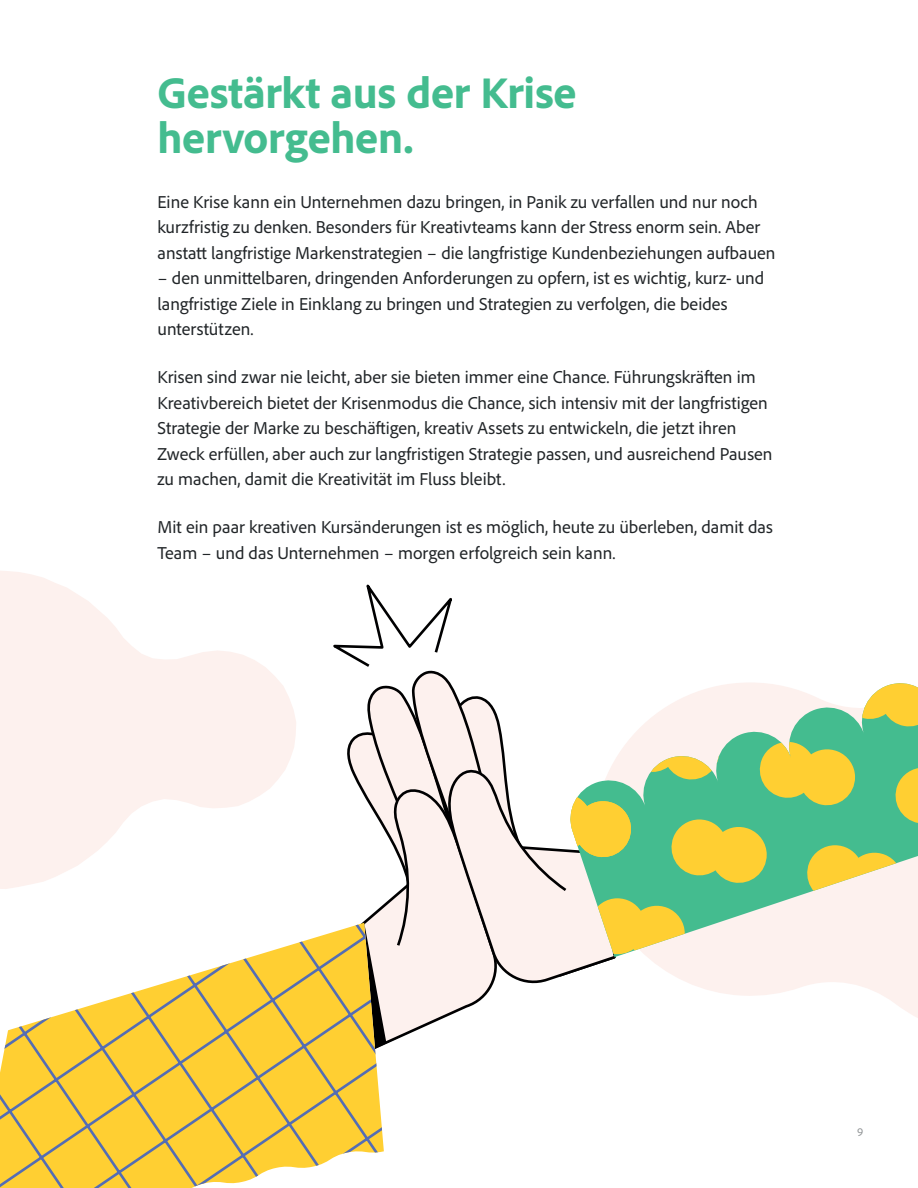
<style>
.page{position:relative;width:918px;height:1188px;background:#fff}
.page>*{position:absolute;margin:0;border:0;box-sizing:border-box;transform-origin:0 0}
.t1{font:800 45px/45px "Adobe Clean";letter-spacing:-.005em;color:#44bc8f}
.t2{font:18px/25.5px "Adobe Clean";color:#212528}
.t3{font:12px "Adobe Clean";color:#939698}
</style>
<div class="page">
<svg style="left:0;top:571px;width:296px;height:318px;fill:#fdf1ee"></svg>
<svg style="left:0;top:935px;width:384px;height:253px"></svg>
<svg style="left:324px;top:584px;width:594px;height:476px"></svg>
<h1 class="t1" style="left:158px;top:68px;width:421px">Gestärkt aus der Krise hervorgehen.</h1>
<p class="t2" style="left:158px;top:188px;width:620px">Eine Krise kann ein Unternehmen dazu bringen, in Panik zu verfallen und nur noch kurzfristig zu denken. Besonders für Kreativteams kann der Stress enorm sein. Aber anstatt langfristige Markenstrategien – die langfristige Kundenbeziehungen aufbauen</p>
<p class="t2" style="left:158px;top:265px;width:608px">– den unmittelbaren, dringenden Anforderungen zu opfern, ist es wichtig, kurz- und langfristige Ziele in Einklang zu bringen und Strategien zu verfolgen, die beides unterstützen.</p>
<p class="t2" style="left:158px;top:364px;width:617px">Krisen sind zwar nie leicht, aber sie bieten immer eine Chance. Führungskräften im Kreativbereich bietet der Krisenmodus die Chance, sich intensiv mit der langfristigen Strategie der Marke zu beschäftigen, kreativ Assets zu entwickeln, die jetzt ihren Zweck erfüllen, aber auch zur langfristigen Strategie passen, und ausreichend Pausen zu machen, damit die Kreativität im Fluss bleibt.</p>
<p class="t2" style="left:158px;top:514px;width:617px">Mit ein paar kreativen Kursänderungen ist es möglich, heute zu überleben, damit das<br>Team – und das Unternehmen – morgen erfolgreich sein kann.</p>
<p class="t3" style="left:857px;top:1124px;width:8px">9</p>
</div>
